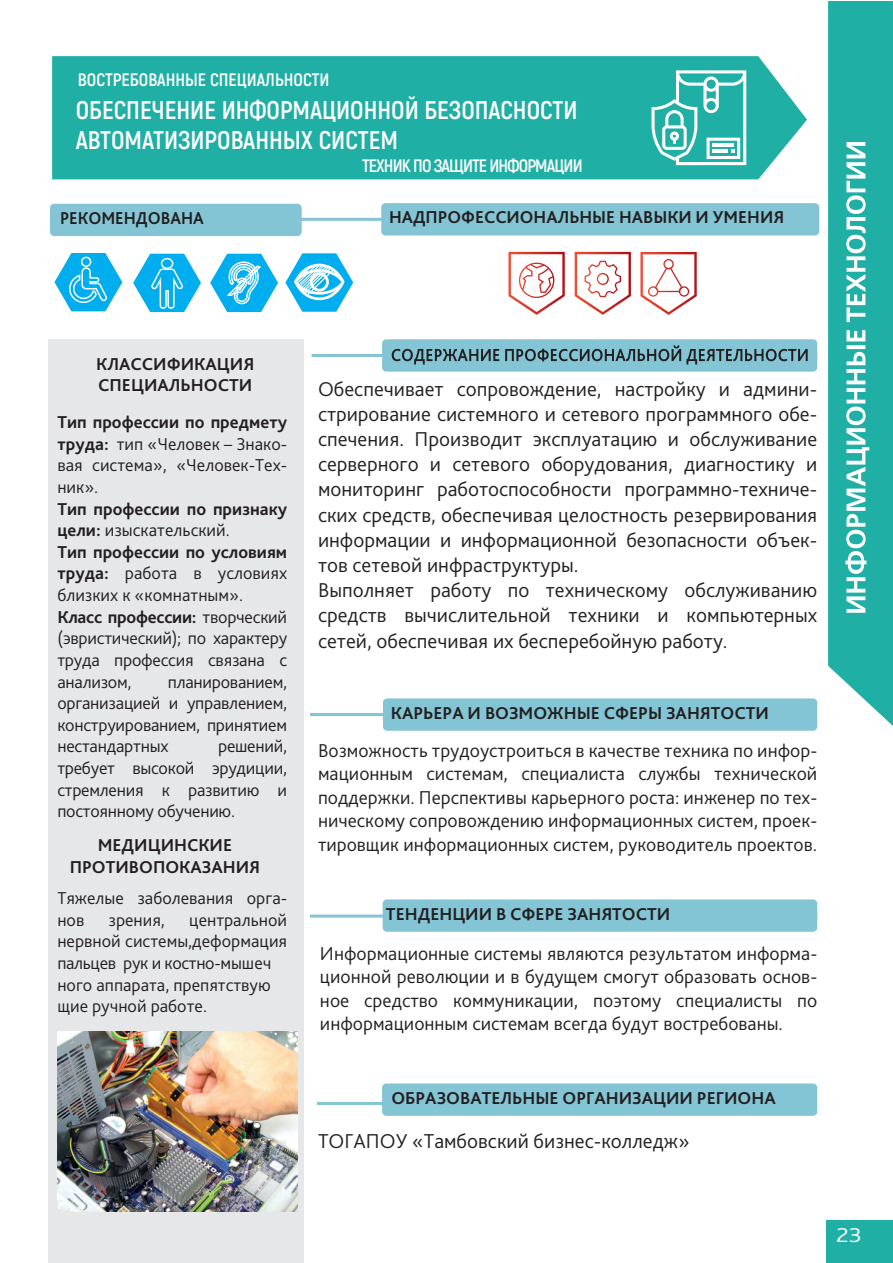
<style>
.page{position:relative;width:893px;height:1263px;background:#fff}
.page>*{position:absolute;margin:0;border:0;box-sizing:border-box;transform-origin:0 0}
.t1{font:700 25.5px/30.6px "Akrobat";color:#fff}
.t2{font:300 21px/25.2px "Bliss Pro";color:#231f20}
.t3{font:300 21px "Bliss Pro";color:#fff;scale:1.2 1}
.t4{font:300 19.5px/23.4px "Bliss Pro";color:#231f20;text-align:justify}
.t5{font:300 18px/21.6px "Bliss Pro";color:#231f20;text-align:justify}
.t6{font:700 18px/21.6px "Bliss Pro";color:#231f20}
.t7{font:700 18px "Akrobat";letter-spacing:-.005em;color:#fff}
.t8{font:700 18px "Akrobat";letter-spacing:-.045em;color:#fff}
.t9{font:700 18px "Bliss Pro";color:#231f20;scale:.94 1}
.s1{font-weight:700}
</style>
<div class="page">
<hr style="left:53px;top:218px;width:512px;height:3px;background:#84c5d5">
<div style="left:52px;top:56px;width:755px;height:123px;background:#20afa5"></div>
<div style="left:828px;top:1px;width:65px;height:725px;background:#20afa5"></div>
<hr style="left:312px;top:354px;width:505px;height:3px;background:#84c5d5">
<div style="left:382px;top:339px;width:435px;height:33px;background:#84c5d5;border-radius:4px"></div>
<svg style="left:392px;top:349px;width:107px;height:15px"></svg>
<svg style="left:505px;top:345px;width:303px;height:19px"></svg>
<div style="left:381px;top:203px;width:438px;height:32px;background:#84c5d5;border-radius:4px"></div>
<hr style="left:310px;top:713px;width:505px;height:3px;background:#84c5d5">
<div style="left:383px;top:698px;width:434px;height:33px;background:#84c5d5;border-radius:4px"></div>
<hr style="left:310px;top:914px;width:507px;height:3px;background:#84c5d5">
<div style="left:383px;top:899px;width:434px;height:33px;background:#84c5d5;border-radius:4px"></div>
<hr style="left:317px;top:1102px;width:492px;height:3px;background:#84c5d5">
<div style="left:382px;top:1083px;width:435px;height:33px;background:#84c5d5;border-radius:4px"></div>
<div style="left:50px;top:204px;width:252px;height:32px;background:#84c5d5;border-radius:4px"></div>
<div style="left:826px;top:1220px;width:67px;height:43px;background:#20afa5"></div>
<div style="left:49px;top:339px;width:255px;height:924px;background:#e6e7e9"></div>
<svg style="left:133px;top:254px;width:68px;height:58px"></svg>
<svg style="left:210px;top:254px;width:68px;height:58px"></svg>
<svg style="left:54px;top:253px;width:68px;height:58px"></svg>
<svg style="left:845px;top:330px;width:24px;height:283px"></svg>
<svg style="left:846px;top:142px;width:20px;height:180px"></svg>
<svg style="left:508px;top:252px;width:57px;height:63px"></svg>
<svg style="left:575px;top:252px;width:56px;height:63px"></svg>
<svg style="left:640px;top:252px;width:57px;height:63px"></svg>
<img style="left:57px;top:1032px;width:240px;height:179px">
<svg style="left:285px;top:253px;width:68px;height:59px"></svg>
<svg style="left:651px;top:70px;width:95px;height:95px"></svg>
<p class="t7" style="left:78px;top:68px;width:253px">ВОСТРЕБОВАННЫЕ СПЕЦИАЛЬНОСТИ</p>
<h1 class="t1" style="left:76px;top:94px;width:503px">ОБЕСПЕЧЕНИЕ ИНФОРМАЦИОННОЙ БЕЗОПАСНОСТИ<br>АВТОМАТИЗИРОВАННЫХ СИСТЕМ</h1>
<p class="t9" style="left:60px;top:207px;width:155px">РЕКОМЕНДОВАНА</p>
<p class="t8" style="left:362px;top:155px;width:222px">ТЕХНИК ПО ЗАЩИТЕ ИНФОРМАЦИИ</p>
<p class="t6" style="left:389px;top:206px;width:397px">НАДПРОФЕССИОНАЛЬНЫЕ НАВЫКИ И УМЕНИЯ</p>
<p class="t6" style="left:96px;top:353px;width:160px">КЛАССИФИКАЦИЯ<br>СПЕЦИАЛЬНОСТИ</p>
<p class="t5" style="left:57px;top:411px;width:231px"><span class="s1">Тип профессии по предмету труда:</span> тип «Человек – Знако&shy;вая система», «Человек-Тех&shy;ник».</p>
<p class="t5" style="left:57px;top:497px;width:231px;text-align:left"><span class="s1">Тип профессии по признаку цели:</span> изыскательский.<br><span class="s1">Тип профессии по условиям труда:</span> работа в условиях близких к «комнатным».<br><span class="s1">Класс профессии:</span> творческий (эвристический); по характеру труда профессия связана с анализом,</p>
<p class="t5" style="left:57px;top:670px;width:231px;text-indent:110px">планированием, организацией и управлением, конструированием, принятием нестандартных</p>
<p class="t5" style="left:57px;top:735px;width:231px;text-indent:161px">решений, требует высокой эрудиции, стремления к развитию и постоянному обучению.</p>
<p class="t6" style="left:70px;top:834px;width:192px;text-align:center">МЕДИЦИНСКИЕ<br>ПРОТИВОПОКАЗАНИЯ</p>
<p class="t5" style="left:57px;top:887px;width:231px">Тяжелые заболевания орга&shy;нов</p>
<p class="t5" style="left:57px;top:908px;width:231px;text-align:left;text-indent:132px">центральной нервной системы,деформация пальцев рук и костно-мышеч ного аппарата, препятствую щие ручной работе.</p>
<p class="t5" style="left:109px;top:908px;width:58px">зрения,</p>
<p class="t2" style="left:318px;top:375px;width:501px">Обеспечивает сопровождение, настройку и админи&shy;стрирование системного и сетевого программного обе&shy;спечения. Производит эксплуатацию и обслуживание серверного и сетевого оборудования, диагностику и мониторинг работоспособности программно-техниче&shy;ских средств, обеспечивая целостность резервирования информации и информационной безопасности объек&shy;тов сетевой инфраструктуры.<br>Выполняет работу по техническому обслуживанию средств вычислительной техники и компьютерных сетей, обеспечивая их бесперебойную работу.</p>
<p class="t6" style="left:391px;top:701px;width:380px">КАРЬЕРА И ВОЗМОЖНЫЕ СФЕРЫ ЗАНЯТОСТИ</p>
<p class="t4" style="left:318px;top:738px;width:501px">Возможность трудоустроиться в качестве техника по инфор&shy;мационным системам, специалиста службы технической поддержки. Перспективы карьерного роста: инженер по тех&shy;ническому сопровождению информационных систем, проек&shy;тировщик информационных систем, руководитель проектов.</p>
<p class="t6" style="left:386px;top:902px;width:286px">ТЕНДЕНЦИИ В СФЕРЕ ЗАНЯТОСТИ</p>
<p class="t4" style="left:320px;top:941px;width:499px">Информационные системы являются результатом информа&shy;ционной революции и в будущем смогут образовать основ&shy;ное средство коммуникации, поэтому специалисты по информационным системам всегда будут востребованы.</p>
<p class="t6" style="left:391px;top:1086px;width:386px">ОБРАЗОВАТЕЛЬНЫЕ ОРГАНИЗАЦИИ РЕГИОНА</p>
<p class="t2" style="left:318px;top:1128px;width:373px">ТОГАПОУ «Тамбовский бизнес-колледж»</p>
<p class="t3" style="left:836px;top:1222px;width:23px">23</p>
</div>
